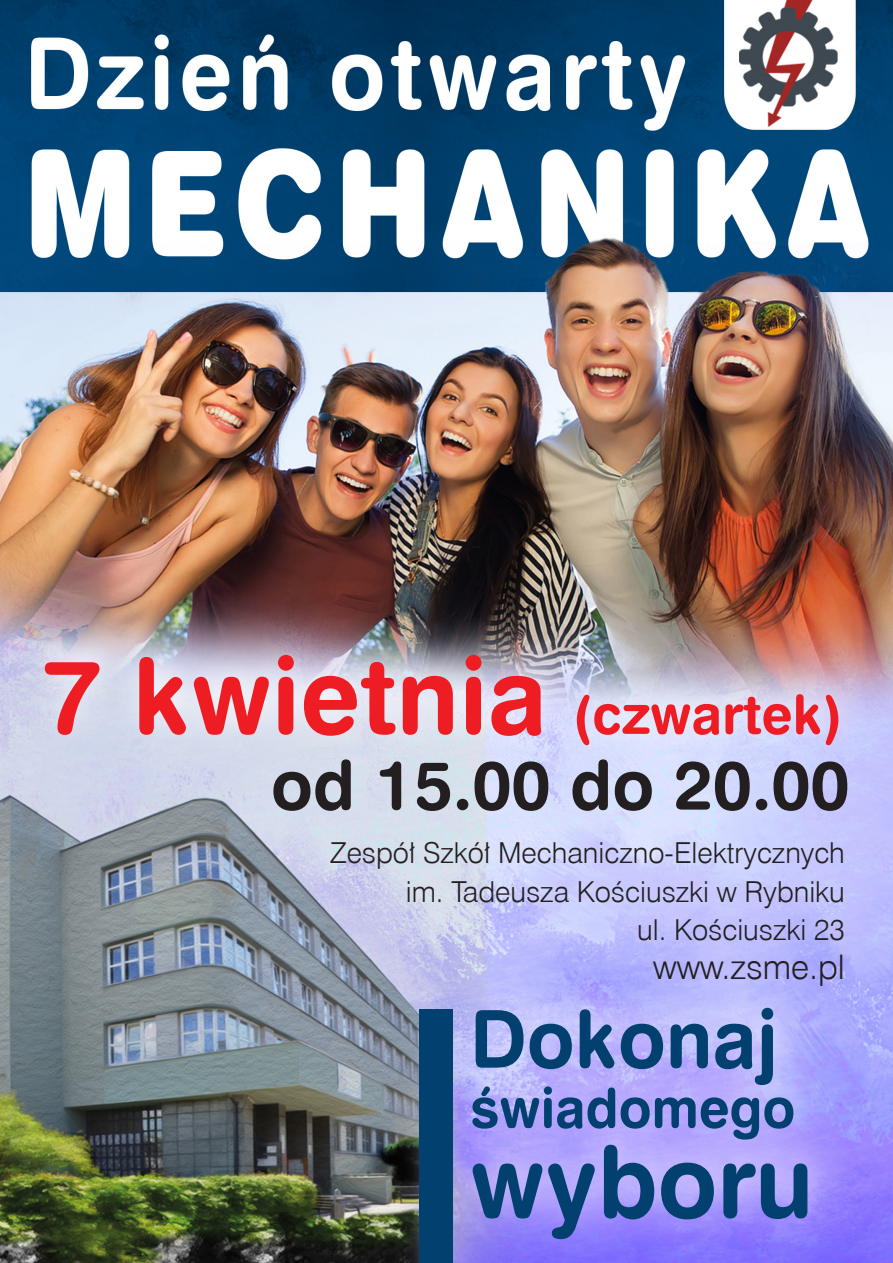
<style>
.page{position:relative;width:893px;height:1263px;background:#fff}
.page>*{position:absolute;margin:0;border:0;box-sizing:border-box;transform-origin:0 0}
.t1{font:99.9px "Swis 721 Bd Rnd EU";color:#01406f}
.t2{font:79.95px "Swis 721 Bd Rnd EU";color:#01406f}
.t3{font:68.85px "Swis 721 Bd Rnd EU";color:#231f20}
.t4{font:54.9px "Swis 721 Bd Rnd EU";color:#01406f}
.t5{font:54.45px "Swis 721 Bd Rnd EU";color:#ee1d23}
.t6{font:33.9px "Swis 721 Lt EU";color:#231f20}
.t7{font:28.95px "Swis 721 Lt EU";color:#231f20}
.s1{font-size:105.45px}
</style>
<div class="page">
<img style="left:0;top:0;width:893px;height:1263px">
<img style="left:18px;top:616px;width:856px;height:149px">
<svg style="left:433px;top:951px;width:428px;height:312px;background:#aea5fc"></svg>
<div style="left:419px;top:1009px;width:34px;height:254px;background:#01406f"></div>
<p class="t5" style="left:43px;top:681px;width:802px"><span class="s1">7 kwietnia</span> (czwartek)</p>
<p class="t3" style="left:271px;top:743px;width:580px">od 15.00 do 20.00</p>
<p class="t7" style="left:330px;top:835px;width:516px">Zespół Szkół Mechaniczno-Elektrycznych</p>
<p class="t7" style="left:406px;top:874px;width:441px">im. Tadeusza Kościuszki w Rybniku</p>
<p class="t7" style="left:637px;top:912px;width:209px">ul. Kościuszki 23</p>
<p class="t6" style="left:653px;top:946px;width:193px">www.zsme.pl</p>
<p class="t2" style="left:470px;top:991px;width:310px">Dokonaj</p>
<p class="t4" style="left:470px;top:1075px;width:327px">świadomego</p>
<p class="t1" style="left:470px;top:1121px;width:345px">wyboru</p>
</div>
